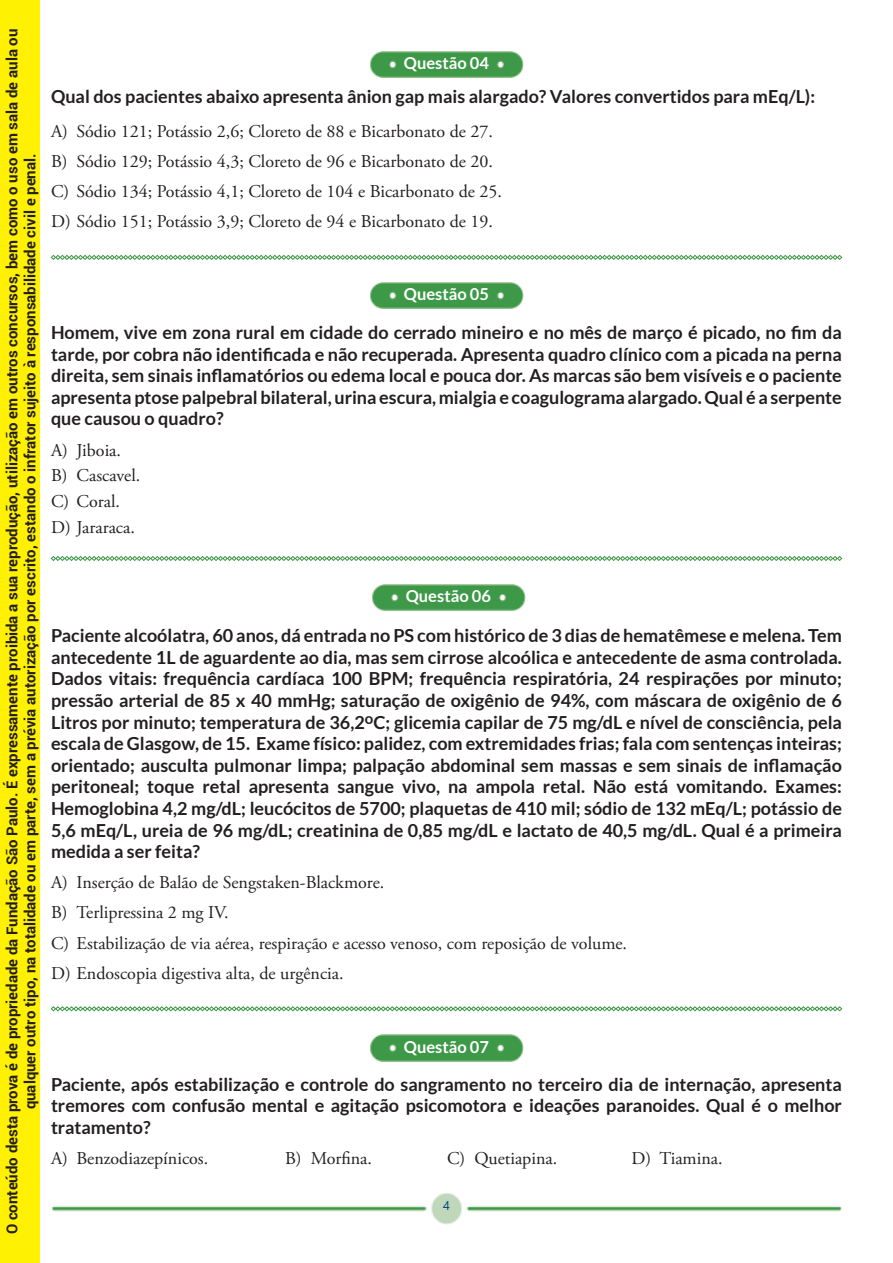
<style>
.page{position:relative;width:893px;height:1263px;background:#fff}
.page>*{position:absolute;margin:0;border:0;box-sizing:border-box;transform-origin:0 0}
.Alternativas{font:700 18px/21.6px "Lato";color:#231f20;text-align:justify}
.Alternativas-2{font:18px "Adobe Garamond Pro";color:#231f20}
.t1{font:700 16.5px "Lato";color:#fff}
.t2{font:700 15px/18px "Roboto";color:#231f20;text-align:center}
.t3{font:12.6px "Segoe UI";color:#00467c}
</style>
<div class="page">
<img style="left:52px;top:1193px;width:790px;height:32px">
<img style="left:370px;top:51px;width:154px;height:26px">
<img style="left:370px;top:282px;width:154px;height:27px">
<img style="left:372px;top:584px;width:154px;height:26px">
<img style="left:370px;top:1034px;width:154px;height:27px">
<svg style="left:51px;top:255px;width:791px;height:5px"></svg>
<svg style="left:51px;top:556px;width:791px;height:5px"></svg>
<svg style="left:51px;top:1006px;width:791px;height:5px"></svg>
<div style="left:0;top:0;width:40px;height:1263px;background:#fff101"></div>
<p class="t2" style="left:3px;top:1234px;width:1207px;rotate:-90deg">O conteúdo desta prova é de propriedade da Fundação São Paulo. É expressamente proibida a sua reprodução, utilização em outros concursos, bem como o uso em sala de aula ou qualquer outro tipo, na totalidade ou em parte, sem a prévia autorização por escrito, estando o infrator sujeito à responsabilidade civil e penal.</p>
<p class="t1" style="left:404px;top:54px;width:87px">Questão 04</p>
<p class="Alternativas" style="left:51px;top:85px;width:766px">Qual dos pacientes abaixo apresenta ânion gap mais alargado? Valores convertidos para mEq/L):</p>
<p class="Alternativas-2" style="left:51px;top:121px;width:443px">A) Sódio 121; Potássio 2,6; Cloreto de 88 e Bicarbonato de 27.</p>
<p class="Alternativas-2" style="left:51px;top:151px;width:443px">B) Sódio 129; Potássio 4,3; Cloreto de 96 e Bicarbonato de 20.</p>
<p class="Alternativas-2" style="left:51px;top:181px;width:452px">C) Sódio 134; Potássio 4,1; Cloreto de 104 e Bicarbonato de 25.</p>
<p class="Alternativas-2" style="left:51px;top:211px;width:443px">D) Sódio 151; Potássio 3,9; Cloreto de 94 e Bicarbonato de 19.</p>
<p class="t1" style="left:404px;top:285px;width:87px">Questão 05</p>
<p class="Alternativas" style="left:51px;top:321px;width:792px">Homem, vive em zona rural em cidade do cerrado mineiro e no mês de março é picado, no fim da tarde, por cobra não identificada e não recuperada. Apresenta quadro clínico com a picada na perna direita, sem sinais inflamatórios ou edema local e pouca dor. As marcas são bem visíveis e o paciente apresenta ptose palpebral bilateral, urina escura, mialgia e coagulograma alargado. Qual é a serpente que causou o quadro?</p>
<p class="Alternativas-2" style="left:51px;top:439px;width:72px">A) Jiboia.</p>
<p class="Alternativas-2" style="left:51px;top:465px;width:91px">B) Cascavel.</p>
<p class="Alternativas-2" style="left:51px;top:491px;width:70px">C) Coral.</p>
<p class="Alternativas-2" style="left:51px;top:517px;width:85px">D) Jararaca.</p>
<p class="t1" style="left:406px;top:587px;width:87px">Questão 06</p>
<p class="Alternativas" style="left:51px;top:625px;width:792px">Paciente alcoólatra, 60 anos, dá entrada no PS com histórico de 3 dias de hematêmese e melena. Tem antecedente 1L de aguardente ao dia, mas sem cirrose alcoólica e antecedente de asma controlada.<br>Dados vitais: frequência cardíaca 100 BPM; frequência respiratória, 24 respirações por minuto; pressão arterial de 85 x 40 mmHg; saturação de oxigênio de 94%, com máscara de oxigênio de 6<br>Litros por minuto; temperatura de 36,2<sup>o</sup>C; glicemia capilar de 75 mg/dL e nível de consciência, pela escala de Glasgow, de 15. Exame físico: palidez, com extremidades frias; fala com sentenças inteiras; orientado; ausculta pulmonar limpa; palpação abdominal sem massas e sem sinais de inflamação peritoneal; toque retal apresenta sangue vivo, na ampola retal. Não está vomitando. Exames:<br>Hemoglobina 4,2 mg/dL; leucócitos de 5700; plaquetas de 410 mil; sódio de 132 mEq/L; potássio de 5,6 mEq/L, ureia de 96 mg/dL; creatinina de 0,85 mg/dL e lactato de 40,5 mg/dL. Qual é a primeira medida a ser feita?</p>
<p class="Alternativas-2" style="left:51px;top:872px;width:335px">A) Inserção de Balão de Sengstaken-Blackmore.</p>
<p class="Alternativas-2" style="left:51px;top:902px;width:179px">B) Terlipressina 2 mg IV.</p>
<p class="Alternativas-2" style="left:51px;top:932px;width:578px">C) Estabilização de via aérea, respiração e acesso venoso, com reposição de volume.</p>
<p class="Alternativas-2" style="left:51px;top:962px;width:294px">D) Endoscopia digestiva alta, de urgência.</p>
<p class="t1" style="left:404px;top:1037px;width:87px">Questão 07</p>
<p class="Alternativas" style="left:51px;top:1073px;width:792px">Paciente, após estabilização e controle do sangramento no terceiro dia de internação, apresenta tremores com confusão mental e agitação psicomotora e ideações paranoides. Qual é o melhor tratamento?</p>
<p class="Alternativas-2" style="left:51px;top:1147px;width:159px">A) Benzodiazepínicos.</p>
<p class="Alternativas-2" style="left:285px;top:1147px;width:88px">B) Morfina.</p>
<p class="Alternativas-2" style="left:447px;top:1147px;width:112px">C) Quetiapina.</p>
<p class="Alternativas-2" style="left:632px;top:1147px;width:93px">D) Tiamina.</p>
<p class="t3" style="left:443px;top:1195px;width:8px">4</p>
</div>
